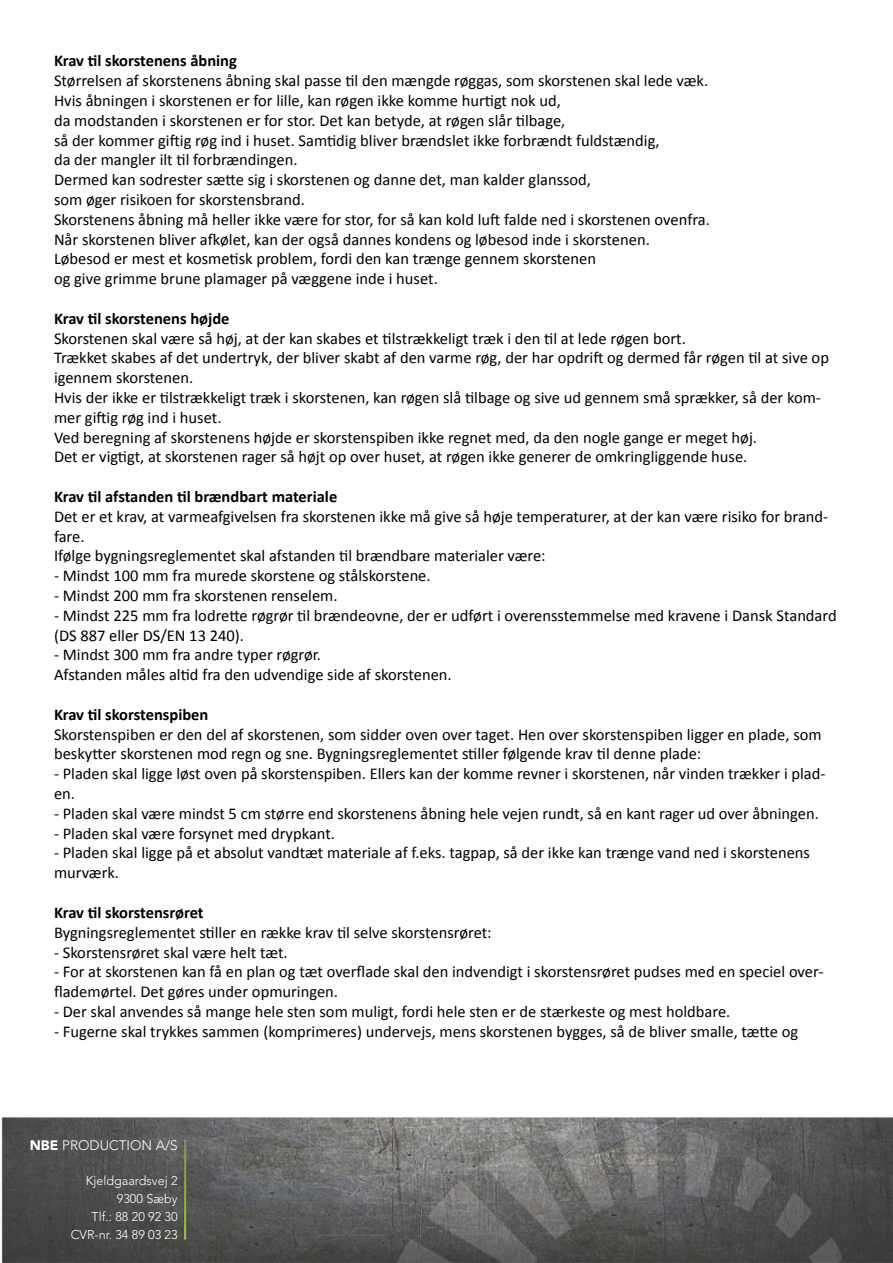
<style>
.page{position:relative;width:893px;height:1263px;background:#fff}
.page>*{position:absolute;margin:0;border:0;box-sizing:border-box;transform-origin:0 0}
.t1{font:16.5px/19.8px "Calibri";color:#000}
.t2{font:700 16.5px "Calibri";color:#000}
.t3{font:300 13.65px "Avenir LT Std";color:#fff}
.t4{font:300 12.6px/17.9px "Avenir LT Std";color:#fff;text-align:right}
.s1{font-weight:900}
</style>
<div class="page">
<img style="left:1px;top:1117px;width:892px;height:146px">
<hr style="left:184px;top:1140px;width:2px;height:99px;background:#9dc83b">
<p class="t2" style="left:54px;top:50px;width:184px">Krav til skorstenens åbning</p>
<p class="t1" style="left:54px;top:71px;width:657px">Størrelsen af skorstenens åbning skal passe til den mængde røggas, som skorstenen skal lede væk.<br>Hvis åbningen i skorstenen er for lille, kan røgen ikke komme hurtigt nok ud,<br>da modstanden i skorstenen er for stor. Det kan betyde, at røgen slår tilbage,<br>så der kommer giftig røg ind i huset. Samtidig bliver brændslet ikke forbrændt fuldstændig,<br>da der mangler ilt til forbrændingen.<br>Dermed kan sodrester sætte sig i skorstenen og danne det, man kalder glanssod,<br>som øger risikoen for skorstensbrand.<br>Skorstenens åbning må heller ikke være for stor, for så kan kold luft falde ned i skorstenen ovenfra.<br>Når skorstenen bliver afkølet, kan der også dannes kondens og løbesod inde i skorstenen.<br>Løbesod er mest et kosmetisk problem, fordi den kan trænge gennem skorstenen<br>og give grimme brune plamager på væggene inde i huset.</p>
<p class="t2" style="left:54px;top:308px;width:177px">Krav til skorstenens højde</p>
<p class="t1" style="left:54px;top:328px;width:776px">Skorstenen skal være så høj, at der kan skabes et tilstrækkeligt træk i den til at lede røgen bort.<br>Trækket skabes af det undertryk, der bliver skabt af den varme røg, der har opdrift og dermed får røgen til at sive op igennem skorstenen.<br>Hvis der ikke er tilstrækkeligt træk i skorstenen, kan røgen slå tilbage og sive ud gennem små sprækker, så der kom&shy;mer giftig røg ind i huset.<br>Ved beregning af skorstenens højde er skorstenspiben ikke regnet med, da den nogle gange er meget høj.<br>Det er vigtigt, at skorstenen rager så højt op over huset, at røgen ikke generer de omkringliggende huse.</p>
<p class="t2" style="left:54px;top:486px;width:285px">Krav til afstanden til brændbart materiale</p>
<p class="t1" style="left:54px;top:506px;width:776px">Det er et krav, at varmeafgivelsen fra skorstenen ikke må give så høje temperaturer, at der kan være risiko for brand&shy;fare.<br>Ifølge bygningsreglementet skal afstanden til brændbare materialer være:</p>
<p class="t1" style="left:54px;top:566px;width:378px">- Mindst 100 mm fra murede skorstene og stålskorstene.</p>
<p class="t1" style="left:54px;top:586px;width:285px">- Mindst 200 mm fra skorstenen renselem.</p>
<p class="t1" style="left:54px;top:605px;width:784px">- Mindst 225 mm fra lodrette røgrør til brændeovne, der er udført i overensstemmelse med kravene i Dansk Standard (DS 887 eller DS/EN 13 240).</p>
<p class="t1" style="left:54px;top:645px;width:399px">- Mindst 300 mm fra andre typer røgrør.<br>Afstanden måles altid fra den udvendige side af skorstenen.</p>
<p class="t2" style="left:54px;top:704px;width:156px">Krav til skorstenspiben</p>
<p class="t1" style="left:54px;top:724px;width:769px">Skorstenspiben er den del af skorstenen, som sidder oven over taget. Hen over skorstenspiben ligger en plade, som beskytter skorstenen mod regn og sne. Bygningsreglementet stiller følgende krav til denne plade:</p>
<p class="t1" style="left:54px;top:764px;width:773px">- Pladen skal ligge løst oven på skorstenspiben. Ellers kan der komme revner i skorstenen, når vinden trækker i plad&shy;en.</p>
<p class="t1" style="left:54px;top:803px;width:766px">- Pladen skal være mindst 5 cm større end skorstenens åbning hele vejen rundt, så en kant rager ud over åbningen.</p>
<p class="t1" style="left:54px;top:823px;width:283px">- Pladen skal være forsynet med drypkant.</p>
<p class="t1" style="left:54px;top:843px;width:757px">- Pladen skal ligge på et absolut vandtæt materiale af f.eks. tagpap, så der ikke kan trænge vand ned i skorstenens murværk.</p>
<p class="t2" style="left:54px;top:902px;width:151px">Krav til skorstensrøret</p>
<p class="t1" style="left:54px;top:922px;width:439px">Bygningsreglementet stiller en række krav til selve skorstensrøret:</p>
<p class="t1" style="left:54px;top:942px;width:235px">- Skorstensrøret skal være helt tæt.</p>
<p class="t1" style="left:54px;top:962px;width:771px">- For at skorstenen kan få en plan og tæt overflade skal den indvendigt i skorstensrøret pudses med en speciel over&shy;flademørtel. Det gøres under opmuringen.</p>
<p class="t1" style="left:54px;top:1001px;width:678px">- Der skal anvendes så mange hele sten som muligt, fordi hele sten er de stærkeste og mest holdbare.</p>
<p class="t1" style="left:54px;top:1021px;width:746px">- Fugerne skal trykkes sammen (komprimeres) undervejs, mens skorstenen bygges, så de bliver smalle, tætte og</p>
<p class="t3" style="left:30px;top:1137px;width:149px"><span class="s1">NBE</span> PRODUCTION A/S</p>
<p class="t4" style="left:71px;top:1172px;width:108px">Kjeldgaardsvej 2<br>9300 Sæby<br>Tlf.: 88 20 92 30<br>CVR-nr. 34 89 03 23</p>
</div>
